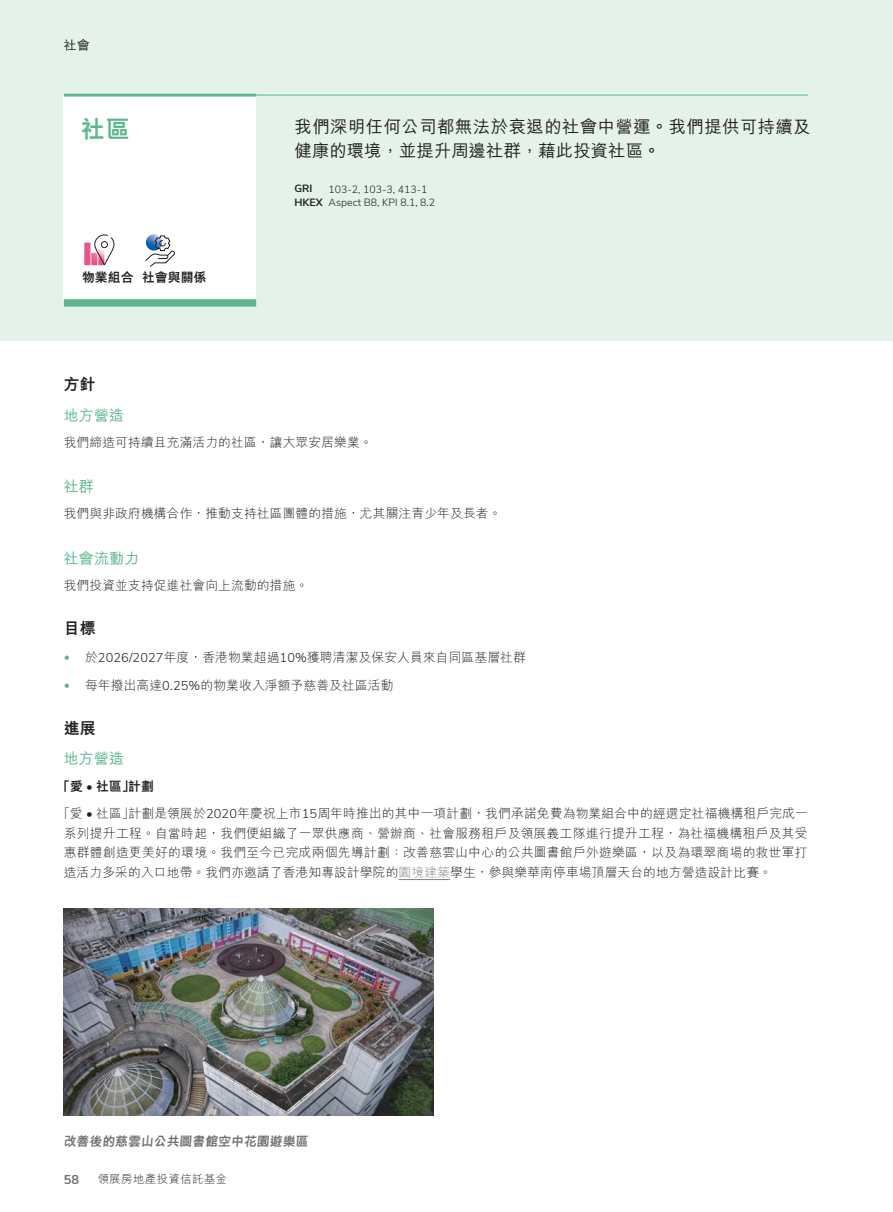
<style>
.page{position:relative;width:893px;height:1212px;background:#fff}
.page>*{position:absolute;margin:0;border:0;box-sizing:border-box;transform-origin:0 0}
.t1{font:800 24px "M Hei HK";color:#5bb88d}
.t2{font:500 17.25px/24px "M Hei HK";letter-spacing:.035em;color:#221f20}
.t3{font:800 15.75px "M Hei HK";color:#221f20}
.t4{font:500 15px "M Hei HK";letter-spacing:.01em;color:#5bb88d}
.t5{font:300 12.75px/19.5px "M Hei HK";letter-spacing:.01em;color:#221f20}
.t6{font:800 12.75px "M Hei HK";color:#6c6f71}
.t7{font:800 12.75px "M Hei HK";letter-spacing:.01em;color:#221f20}
.t8{font:700 12.75px "Nunito Sans";color:#6c6f71}
.t9{font:500 12.75px "M Hei HK";color:#221f20}
.t10{font:300 11.25px "M Hei HK";letter-spacing:.05em;color:#221f20}
.t11{font:300 10.5px/13.5px "Nunito Sans";color:#221f20}
.t12{font:700 10.5px "Nunito Sans";color:#221f20}
.s1{font-weight:700}
.s2{font-family:"Nunito Sans";font-size:12px;color:#5bb88d}
.s3{font-family:"Nunito Sans"}
.s4{font-weight:800}
.s5{font-family:"Nunito Sans";font-weight:700}
.s6{color:#808285}
</style>
<div class="page">
<hr style="left:399px;top:879px;width:51px;height:1px;background:#808285">
<img style="left:64px;top:908px;width:369px;height:208px">
<div style="left:0;top:0;width:893px;height:341px;background:#e4f2e9"></div>
<div style="left:64px;top:94px;width:192px;height:213px;background:#fff"></div>
<hr style="left:64px;top:94px;width:192px;height:3px;background:#5bb88d">
<hr style="left:64px;top:95px;width:744px;height:1px;background:#5bb88d">
<div style="left:64px;top:299px;width:192px;height:8px;background:#5bb88d"></div>
<svg style="left:84px;top:235px;width:30px;height:31px"></svg>
<svg style="left:145px;top:235px;width:30px;height:32px"></svg>
<p class="t9" style="left:64px;top:37px;width:28px">社會</p>
<h1 class="t1" style="left:81px;top:117px;width:50px">社區</h1>
<p class="t7" style="left:82px;top:270px;width:126px">物業組合 社會與關係</p>
<h2 class="t2" style="left:295px;top:114px;width:518px">我們深明任何公司都無法於衰退的社會中營運。我們提供可持續及健康的環境，並提升周邊社群，藉此投資社區。</h2>
<p class="t12" style="left:295px;top:181px;width:19px">GRI</p>
<p class="t11" style="left:295px;top:182px;width:142px;text-indent:34px">103-2, 103-3, 413-1<br><span class="s1">HKEX</span> Aspect B8, KPI 8.1, 8.2</p>
<p class="t3" style="left:64px;top:376px;width:33px">方針</p>
<p class="t4" style="left:64px;top:404px;width:62px">地方營造</p>
<p class="t5" style="left:64px;top:432px;width:310px">我們締造可持續且充滿活力的社區，讓大眾安居樂業。</p>
<p class="t4" style="left:64px;top:476px;width:32px">社群</p>
<p class="t5" style="left:64px;top:503px;width:439px">我們與非政府機構合作，推動支持社區團體的措施，尤其關注青少年及長者。</p>
<p class="t4" style="left:64px;top:547px;width:77px">社會流動力</p>
<p class="t5" style="left:64px;top:575px;width:246px">我們投資並支持促進社會向上流動的措施。</p>
<p class="t3" style="left:64px;top:620px;width:33px">目標</p>
<p class="t5" style="left:64px;top:647px;width:464px"><span class="s2">•</span> 於<span class="s3">2026/2027</span>年度，香港物業超過<span class="s3">10%</span>獲聘清潔及保安人員來自同區基層社群</p>
<p class="t5" style="left:64px;top:675px;width:331px"><span class="s2">•</span> 每年撥出高達<span class="s3">0.25%</span>的物業收入淨額予慈善及社區活動</p>
<p class="t3" style="left:64px;top:720px;width:33px">進展</p>
<p class="t4" style="left:64px;top:747px;width:62px">地方營造</p>
<p class="t5" style="left:57px;top:772px;width:752px;line-height:26.8px"><span class="s4">「愛</span> <span class="s5">•</span> <span class="s4">社區」計劃<br></span>「愛 <span class="s3">•</span> 社區」計劃是領展於<span class="s3">2020</span>年慶祝上市<span class="s3">15</span>周年時推出的其中一項計劃，我們承諾免費為物業組合中的經選定社福機構租戶完成一</p>
<p class="t5" style="left:64px;top:823px;width:745px;text-align:justify">系列提升工程。自當時起，我們便組織了一眾供應商、營辦商、社會服務租戶及領展義工隊進行提升工程，為社福機構租戶及其受惠群體創造更美好的環境。我們至今已完成兩個先導計劃：改善慈雲山中心的公共圖書館戶外遊樂區，以及為環翠商場的救世軍打造活力多采的入口地帶。我們亦邀請了香港知專設計學院的<span class="s6">園境建築</span>學生，參與樂華南停車場頂層天台的地方營造設計比賽。</p>
<p class="t6" style="left:63px;top:1135px;width:247px">改善後的慈雲山公共圖書館空中花園遊樂區</p>
<p class="t8" style="left:64px;top:1170px;width:17px">58</p>
<p class="t10" style="left:98px;top:1171px;width:131px">領展房地產投資信託基金</p>
</div>
